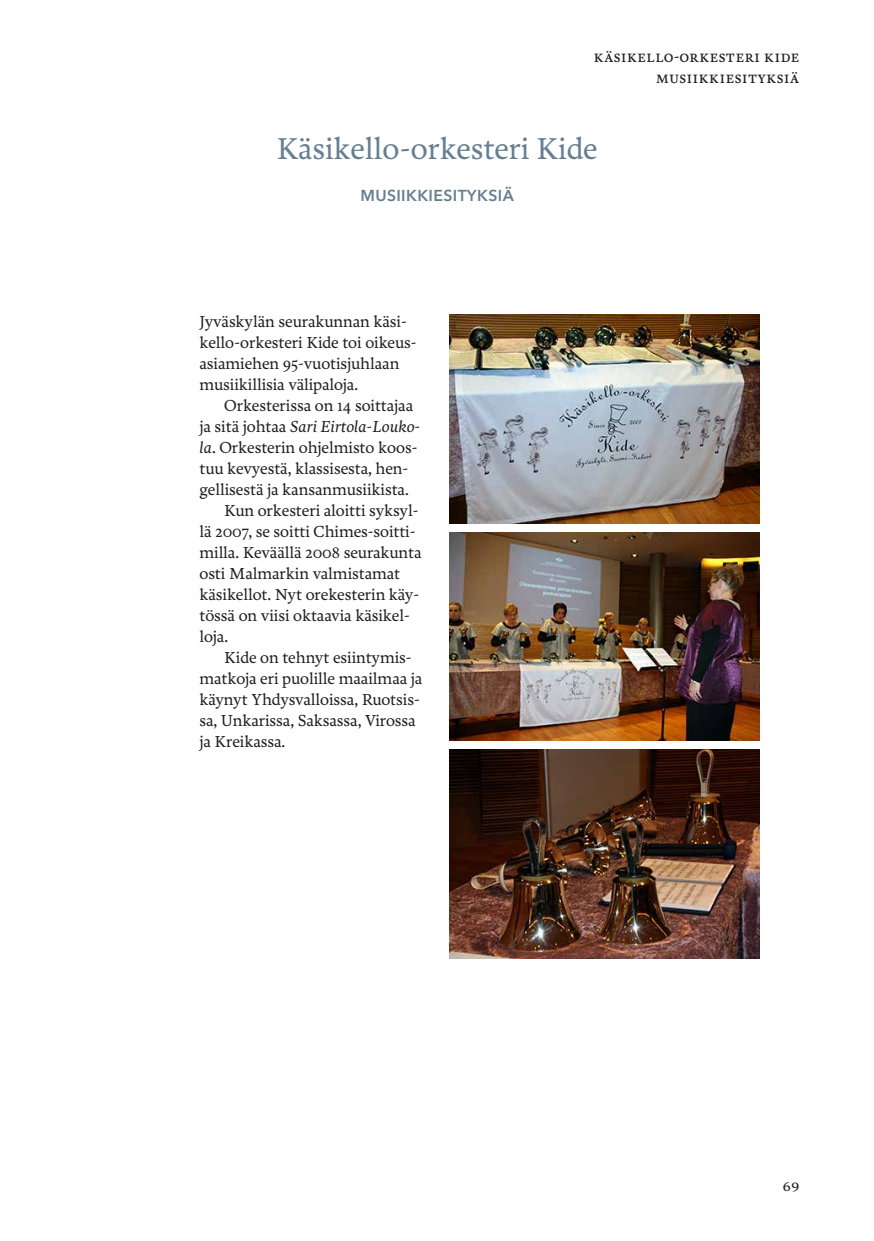
<style>
.page{position:relative;width:874px;height:1241px;background:#fff}
.page>*{position:absolute;margin:0;border:0;box-sizing:border-box;transform-origin:0 0}
.t1{font:500 31.5px "Freya";color:#667e91}
.t2{font:500 16.62px/21px "Freya";letter-spacing:-.005em;color:#231f20}
.t3{font:italic 500 16.62px "Freya";letter-spacing:-.005em;color:#231f20}
.t4{font:600 15.75px "Avenir Next LT Pro";color:#667e91}
.s1{font-style:normal}
.s2{font-style:italic}
</style>
<div class="page">
<img style="left:449px;top:315px;width:310px;height:208px">
<img style="left:449px;top:749px;width:310px;height:208px">
<img style="left:449px;top:532px;width:310px;height:208px">
<p class="t2" style="left:593px;top:47px;width:207px;text-align:right">käsikello-orkesteri kide musiikkiesityksiä</p>
<h1 class="t1" style="left:276px;top:131px;width:322px">Käsikello-orkesteri Kide</h1>
<p class="t4" style="left:360px;top:185px;width:36px">MUSIIKKIESIT</p>
<p class="t4" style="left:466px;top:185px;width:48px">YKSIÄ</p>
<p class="t2" style="left:199px;top:311px;width:218px">Jyväskylän seurakunnan käsi&shy;kello-orkesteri Kide toi oikeus&shy;asiamiehen 95-vuotisjuhlaan musiikillisia välipaloja.</p>
<p class="t2" style="left:224px;top:395px;width:190px">Orkesterissa on 14 soittajaa</p>
<p class="t3" style="left:199px;top:417px;width:222px"><span class="s1">ja sitä johtaa</span> Sari Eirtola-Louko-</p>
<p class="t2" style="left:199px;top:437px;width:219px"><span class="s2">la</span>. Orkesterin ohjelmisto koos-</p>
<p class="t2" style="left:199px;top:458px;width:210px">tuu kevyestä, klassisesta, hen-</p>
<p class="t2" style="left:199px;top:479px;width:211px">gellisestä ja kansanmusiikista.</p>
<p class="t2" style="left:224px;top:500px;width:195px">Kun orkesteri aloitti syksyl-</p>
<p class="t2" style="left:199px;top:521px;width:217px">lä 2007, se soitti Chimes-soitti-</p>
<p class="t2" style="left:199px;top:542px;width:223px">milla. Keväällä 2008 seurakunta</p>
<p class="t2" style="left:199px;top:563px;width:202px">osti Malmarkin valmistamat</p>
<p class="t2" style="left:199px;top:584px;width:221px">käsikellot. Nyt orekesterin käy-</p>
<p class="t2" style="left:199px;top:605px;width:211px">tössä on viisi oktaavia käsikel-</p>
<p class="t2" style="left:199px;top:626px;width:30px">loja.</p>
<p class="t2" style="left:224px;top:647px;width:188px">Kide on tehnyt esiintymis-</p>
<p class="t2" style="left:199px;top:668px;width:224px">matkoja eri puolille maailmaa ja</p>
<p class="t2" style="left:199px;top:689px;width:221px">käynyt Yhdysvalloissa, Ruotsis-</p>
<p class="t2" style="left:199px;top:710px;width:218px">sa, Unkarissa, Saksassa, Virossa</p>
<p class="t2" style="left:199px;top:731px;width:87px">ja Kreikassa.</p>
<p class="t2" style="left:782px;top:1175px;width:18px">69</p>
</div>
